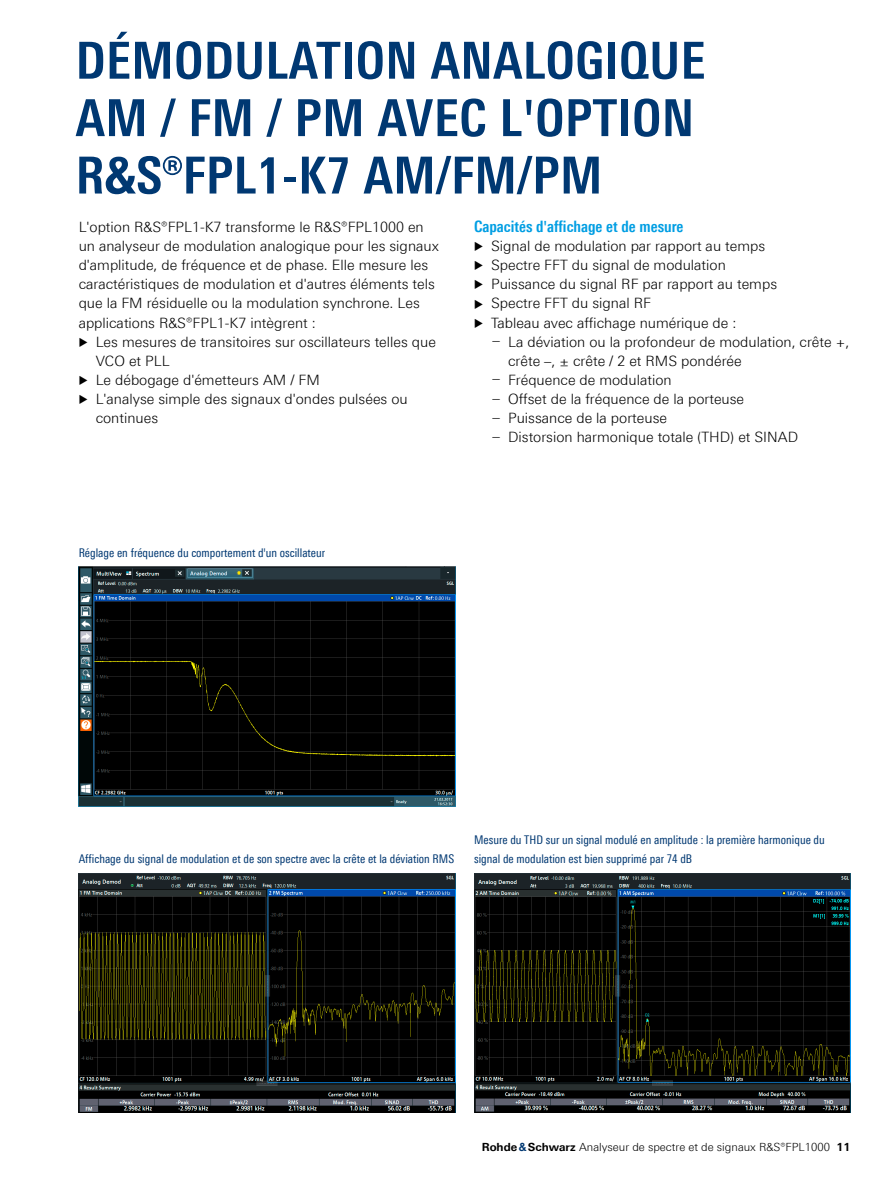
<style>
.page{position:relative;width:893px;height:1191px;background:#fff}
.page>*{position:absolute;margin:0;border:0;box-sizing:border-box;transform-origin:0 0}
.Seiten_Headline_34Pt_blau{font:700 condensed 51px/57.4px "Linotype Universfor RS";letter-spacing:.01em;color:#003872}
.Absatzfett_cyan{font:700 condensed 15.75px "Linotype Universfor RS";color:#009ee3}
.Haupttext{font:300 14.25px/19.2px "Linotype Universfor RS";color:#000}
.Haupttext-2{font:300 14.25px/19.2px "Linotype Universfor RS";color:#000;scale:.7 1}
.Bildunterschrift{font:condensed 12px/19.2px "Linotype Universfor RS";color:#003872}
.t1{font:300 11.25px "Linotype Universfor RS";color:#000}
.s1{font-size:11.4px}
.s2{font-weight:700}
.s3{font-weight:700;color:#003872}
</style>
<div class="page">
<img style="left:79px;top:567px;width:376px;height:239px">
<img style="left:79px;top:873px;width:376px;height:239px">
<img style="left:474px;top:873px;width:376px;height:239px">
<p class="Seiten_Headline_34Pt_blau" style="left:76px;top:31px;width:631px">DÉMODULATION ANALOGIQUE<br>AM / FM / PM AVEC L'OPTION<br>R&amp;S®FPL1-K7 AM/FM/PM</p>
<p class="Haupttext" style="left:79px;top:217px;width:362px">L'option R&amp;S®FPL1-K7 transforme le R&amp;S®FPL1000 en un analyseur de modulation analogique pour les signaux d'amplitude, de fréquence et de phase. Elle mesure les caractéristiques de modulation et d'autres éléments tels que la FM résiduelle ou la modulation synchrone. Les applications R&amp;S®FPL1-K7 intègrent :</p>
<p class="Haupttext" style="left:96px;top:332px;width:342px;text-indent:-17px"><span class="s1">▶</span> Les mesures de transitoires sur oscillateurs telles que<br>VCO et PLL</p>
<p class="Haupttext" style="left:79px;top:370px;width:243px"><span class="s1">▶</span> Le débogage d'émetteurs AM / FM</p>
<p class="Haupttext" style="left:96px;top:389px;width:314px;text-indent:-17px"><span class="s1">▶</span> L'analyse simple des signaux d'ondes pulsées ou continues</p>
<p class="Absatzfett_cyan" style="left:474px;top:217px;width:211px">Capacités d'affichage et de mesure</p>
<p class="Haupttext" style="left:474px;top:236px;width:293px"><span class="s1">▶</span> Signal de modulation par rapport au temps</p>
<p class="Haupttext" style="left:474px;top:255px;width:253px"><span class="s1">▶</span> Spectre FFT du signal de modulation</p>
<p class="Haupttext" style="left:474px;top:274px;width:304px"><span class="s1">▶</span> Puissance du signal RF par rapport au temps</p>
<p class="Haupttext" style="left:474px;top:293px;width:178px"><span class="s1">▶</span> Spectre FFT du signal RF</p>
<p class="Haupttext" style="left:474px;top:313px;width:264px"><span class="s1">▶</span> Tableau avec affichage numérique de :</p>
<p class="Haupttext-2" style="left:508px;top:332px;width:489px;text-indent:-17px">— La déviation ou la profondeur de modulation, crête +, crête –, ± crête / 2 et RMS pondérée</p>
<p class="Haupttext-2" style="left:491px;top:370px;width:259px">— Fréquence de modulation</p>
<p class="Haupttext-2" style="left:491px;top:389px;width:363px">— Offset de la fréquence de la porteuse</p>
<p class="Haupttext-2" style="left:491px;top:408px;width:253px">— Puissance de la porteuse</p>
<p class="Haupttext-2" style="left:491px;top:427px;width:440px">— Distorsion harmonique totale (THD) et SINAD</p>
<p class="Bildunterschrift" style="left:79px;top:543px;width:248px">Réglage en fréquence du comportement d'un oscillateur</p>
<p class="Bildunterschrift" style="left:79px;top:849px;width:377px">Affichage du signal de modulation et de son spectre avec la crête et la déviation RMS</p>
<p class="Bildunterschrift" style="left:474px;top:830px;width:352px">Mesure du THD sur un signal modulé en amplitude : la première harmonique du signal de modulation est bien supprimé par 74 dB</p>
<p class="t1" style="left:482px;top:1140px;width:370px"><span class="s2">Rohde</span><span class="s3">&amp;</span><span class="s2">Schwarz</span> Analyseur de spectre et de signaux R&amp;S®FPL1000 <span class="s2">11</span></p>
</div>
